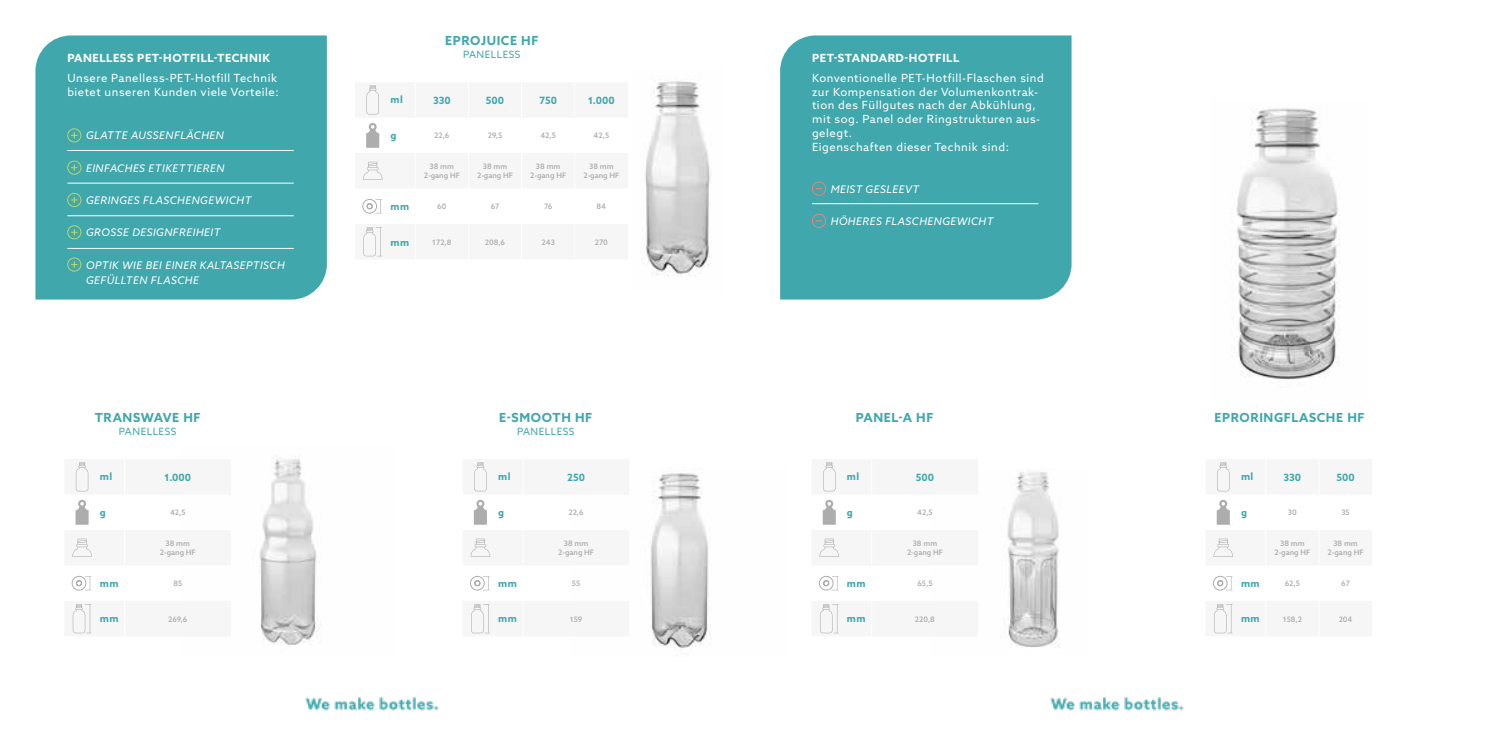
<style>
.page{position:relative;width:1489px;height:745px;background:#fff}
.page>*{position:absolute;margin:0;border:0;box-sizing:border-box;transform-origin:0 0}
.t1{font:700 12.5px "Azo Sans";letter-spacing:.05em;color:#40a7ac}
.t2{font:11.25px/13.8px "Azo Sans";letter-spacing:.05em;color:#fff}
.t3{font:700 11.25px "Azo Sans";letter-spacing:.05em;color:#fff}
.t4{font:italic 10.5px/15px "Azo Sans";letter-spacing:.05em;color:#fff}
.t5{font:700 10px "Azo Sans";color:#40a7ac}
.t6{font:10px "Azo Sans";letter-spacing:.05em;color:#40a7ac}
.t7{font:500 7.5px/8.8px "Azo Sans";color:#adadad;text-align:center}
</style>
<div class="page">
<img style="left:305px;top:697px;width:134px;height:14px">
<img style="left:1050px;top:697px;width:133px;height:14px">
<img style="left:1234px;top:108px;width:106px;height:272px">
<img style="left:1000px;top:472px;width:60px;height:176px">
<img style="left:651px;top:473px;width:60px;height:176px">
<svg style="left:470px;top:462px;width:21px;height:172px"></svg>
<img style="left:259px;top:457px;width:62px;height:188px">
<svg style="left:71px;top:462px;width:21px;height:172px"></svg>
<svg style="left:1213px;top:462px;width:21px;height:172px"></svg>
<svg style="left:818px;top:462px;width:21px;height:172px"></svg>
<svg style="left:363px;top:162px;width:19px;height:18px"></svg>
<svg style="left:366px;top:85px;width:13px;height:29px"></svg>
<svg style="left:366px;top:123px;width:13px;height:25px"></svg>
<svg style="left:363px;top:227px;width:19px;height:29px"></svg>
<div style="left:362px;top:199px;width:15px;height:14px;border:1px solid #adadad;border-radius:50%"></div>
<svg style="left:367px;top:199px;width:15px;height:14px"></svg>
<div style="left:780px;top:35px;width:291px;height:264px;background:#40a7ac"></div>
<div style="left:812px;top:181px;width:14px;height:14px;border:1px solid #f08174;border-radius:50%"></div>
<div style="left:812px;top:214px;width:14px;height:14px;border:1px solid #f08174;border-radius:50%"></div>
<hr style="left:812px;top:203px;width:226px;height:1px;background:#fff">
<div style="left:35px;top:35px;width:292px;height:264px;background:#40a7ac"></div>
<div style="left:67px;top:128px;width:14px;height:14px;border:1px solid #b9d56d;border-radius:50%"></div>
<svg style="left:71px;top:132px;width:7px;height:6px"></svg>
<div style="left:67px;top:161px;width:14px;height:13px;border:1px solid #b9d56d;border-radius:50%"></div>
<svg style="left:71px;top:164px;width:7px;height:7px"></svg>
<div style="left:67px;top:193px;width:14px;height:14px;border:1px solid #b9d56d;border-radius:50%"></div>
<svg style="left:71px;top:197px;width:7px;height:6px"></svg>
<hr style="left:67px;top:150px;width:227px;height:1px;background:#fff">
<hr style="left:67px;top:183px;width:227px;height:1px;background:#fff">
<div style="left:67px;top:225px;width:14px;height:14px;border:1px solid #b9d56d;border-radius:50%"></div>
<svg style="left:71px;top:229px;width:7px;height:6px"></svg>
<div style="left:67px;top:257px;width:14px;height:14px;border:1px solid #b9d56d;border-radius:50%"></div>
<svg style="left:71px;top:261px;width:7px;height:6px"></svg>
<hr style="left:67px;top:215px;width:227px;height:1px;background:#fff">
<hr style="left:67px;top:248px;width:227px;height:1px;background:#fff">
<img style="left:645px;top:81px;width:66px;height:195px">
<p class="t3" style="left:67px;top:50px;width:204px">PANELLESS PET-HOTFILL-TECHNIK</p>
<p class="t2" style="left:67px;top:71px;width:213px">Unsere Panelless-PET-Hotfill Technik bietet unseren Kunden viele Vorteile:</p>
<p class="t4" style="left:86px;top:128px;width:139px">GLATTE AUSSENFLÄCHEN</p>
<p class="t4" style="left:86px;top:160px;width:140px">EINFACHES ETIKETTIEREN</p>
<p class="t4" style="left:86px;top:192px;width:167px">GERINGES FLASCHENGEWICHT</p>
<p class="t4" style="left:86px;top:225px;width:136px">GROSSE DESIGNFREIHEIT</p>
<p class="t4" style="left:86px;top:257px;width:200px">OPTIK WIE BEI EINER KALTASEPTISCH<br>GEFÜLLTEN FLASCHE</p>
<p class="t1" style="left:95px;top:409px;width:107px">TRANSWAVE HF</p>
<p class="t6" style="left:119px;top:424px;width:59px">PANELLESS</p>
<p class="t5" style="left:164px;top:470px;width:28px">1.000</p>
<p class="t7" style="left:170px;top:507px;width:17px">42,5</p>
<p class="t7" style="left:160px;top:538px;width:37px">38 mm<br>2-gang HF</p>
<p class="t7" style="left:173px;top:578px;width:10px">85</p>
<p class="t7" style="left:168px;top:614px;width:21px">269,6</p>
<p class="t5" style="left:100px;top:469px;width:14px">ml</p>
<p class="t5" style="left:100px;top:505px;width:7px">g</p>
<p class="t5" style="left:100px;top:576px;width:20px">mm</p>
<p class="t5" style="left:100px;top:612px;width:20px">mm</p>
<p class="t5" style="left:390px;top:93px;width:14px">ml</p>
<p class="t5" style="left:390px;top:129px;width:7px">g</p>
<p class="t5" style="left:390px;top:200px;width:20px">mm</p>
<p class="t5" style="left:390px;top:235px;width:20px">mm</p>
<p class="t1" style="left:445px;top:32px;width:95px">EPROJUICE HF</p>
<p class="t6" style="left:463px;top:48px;width:59px">PANELLESS</p>
<p class="t5" style="left:433px;top:93px;width:19px">330</p>
<p class="t5" style="left:486px;top:93px;width:20px">500</p>
<p class="t5" style="left:539px;top:93px;width:19px">750</p>
<p class="t5" style="left:588px;top:93px;width:28px">1.000</p>
<p class="t7" style="left:434px;top:131px;width:17px">22,6</p>
<p class="t7" style="left:487px;top:131px;width:16px">29,5</p>
<p class="t7" style="left:540px;top:131px;width:17px">42,5</p>
<p class="t7" style="left:593px;top:131px;width:17px">42,5</p>
<p class="t7" style="left:424px;top:162px;width:37px">38 mm<br>2-gang HF</p>
<p class="t7" style="left:477px;top:162px;width:37px">38 mm<br>2-gang HF</p>
<p class="t7" style="left:530px;top:162px;width:37px">38 mm<br>2-gang HF</p>
<p class="t7" style="left:583px;top:162px;width:37px">38 mm<br>2-gang HF</p>
<p class="t7" style="left:437px;top:202px;width:11px">60</p>
<p class="t7" style="left:490px;top:202px;width:10px">67</p>
<p class="t7" style="left:544px;top:202px;width:10px">76</p>
<p class="t7" style="left:596px;top:202px;width:11px">84</p>
<p class="t7" style="left:432px;top:237px;width:21px">172,8</p>
<p class="t7" style="left:485px;top:237px;width:22px">208,6</p>
<p class="t7" style="left:541px;top:237px;width:15px">243</p>
<p class="t7" style="left:595px;top:237px;width:15px">270</p>
<p class="t1" style="left:499px;top:409px;width:94px">E-SMOOTH HF</p>
<p class="t6" style="left:517px;top:424px;width:59px">PANELLESS</p>
<p class="t5" style="left:567px;top:470px;width:19px">250</p>
<p class="t7" style="left:568px;top:507px;width:17px">22,6</p>
<p class="t7" style="left:558px;top:538px;width:37px">38 mm<br>2-gang HF</p>
<p class="t7" style="left:572px;top:578px;width:10px">55</p>
<p class="t7" style="left:570px;top:614px;width:14px">159</p>
<p class="t5" style="left:498px;top:469px;width:14px">ml</p>
<p class="t5" style="left:498px;top:505px;width:7px">g</p>
<p class="t5" style="left:498px;top:576px;width:20px">mm</p>
<p class="t5" style="left:498px;top:612px;width:20px">mm</p>
<p class="t3" style="left:812px;top:50px;width:149px">PET-STANDARD-HOTFILL</p>
<p class="t2" style="left:812px;top:71px;width:233px">Konventionelle PET-Hotfill-Flaschen sind zur Kompensation der Volumenkontrak&shy;tion des Füllgutes nach der Abkühlung, mit sog. Panel oder Ringstrukturen aus&shy;gelegt.<br>Eigenschaften dieser Technik sind:</p>
<p class="t4" style="left:830px;top:181px;width:90px">MEIST GESLEEVT</p>
<p class="t4" style="left:830px;top:213px;width:164px">HÖHERES FLASCHENGEWICHT</p>
<p class="t1" style="left:855px;top:409px;width:79px">PANEL-A HF</p>
<p class="t5" style="left:847px;top:469px;width:14px">ml</p>
<p class="t5" style="left:847px;top:505px;width:7px">g</p>
<p class="t5" style="left:847px;top:576px;width:20px">mm</p>
<p class="t5" style="left:847px;top:612px;width:20px">mm</p>
<p class="t5" style="left:915px;top:470px;width:20px">500</p>
<p class="t7" style="left:917px;top:507px;width:17px">42,5</p>
<p class="t7" style="left:907px;top:538px;width:37px">38 mm<br>2-gang HF</p>
<p class="t7" style="left:917px;top:578px;width:17px">65,5</p>
<p class="t7" style="left:914px;top:614px;width:21px">220,8</p>
<p class="t1" style="left:1214px;top:409px;width:151px">EPRORINGFLASCHE HF</p>
<p class="t5" style="left:1240px;top:469px;width:14px">ml</p>
<p class="t5" style="left:1240px;top:505px;width:7px">g</p>
<p class="t5" style="left:1240px;top:576px;width:20px">mm</p>
<p class="t5" style="left:1240px;top:612px;width:20px">mm</p>
<p class="t5" style="left:1283px;top:470px;width:19px">330</p>
<p class="t5" style="left:1336px;top:470px;width:20px">500</p>
<p class="t7" style="left:1287px;top:507px;width:10px">30</p>
<p class="t7" style="left:1341px;top:507px;width:10px">35</p>
<p class="t7" style="left:1274px;top:538px;width:37px">38 mm<br>2-gang HF</p>
<p class="t7" style="left:1327px;top:538px;width:37px">38 mm<br>2-gang HF</p>
<p class="t7" style="left:1284px;top:578px;width:17px">62,5</p>
<p class="t7" style="left:1341px;top:578px;width:10px">67</p>
<p class="t7" style="left:1282px;top:614px;width:21px">158,2</p>
<p class="t7" style="left:1338px;top:614px;width:15px">204</p>
</div>
